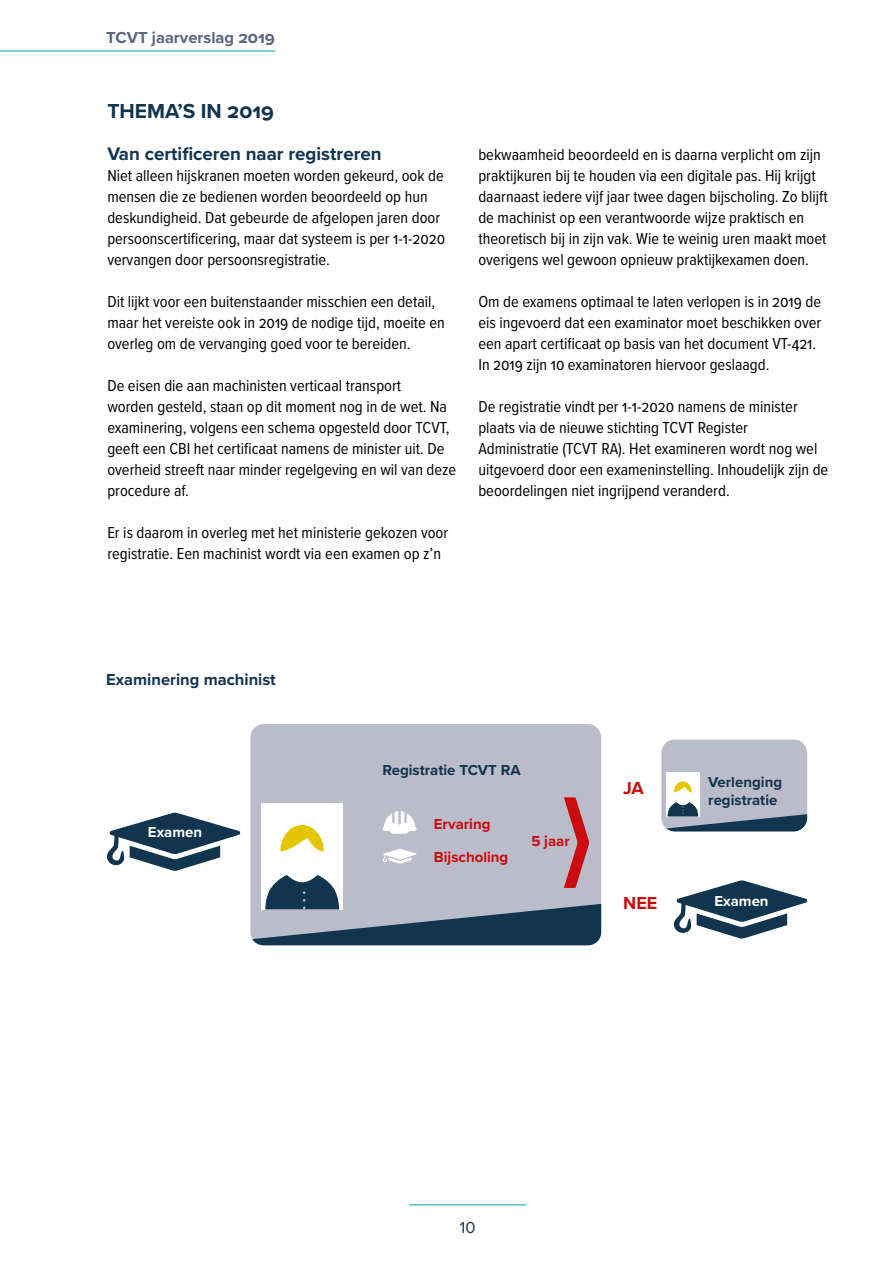
<style>
.page{position:relative;width:893px;height:1263px;background:#fff}
.page>*{position:absolute;margin:0;border:0;box-sizing:border-box;transform-origin:0 0}
.t1{font:700 21px "Proxima Nova";color:#11344f}
.t2{font:700 18.75px "Proxima Nova";color:#11344f}
.t3{font:700 18px "Proxima Nova";color:#c90c0f}
.t4{font:16.5px/21px "Proxima Nova Cond";color:#000}
.t5{font:700 16.5px "Proxima Nova";color:#11344f}
.t6{font:700 16.5px "Proxima Nova";color:#5a667f}
.t7{font:16.5px "Proxima Nova";color:#11344f}
.t8{font:700 15px/18px "Proxima Nova";color:#11344f}
.t9{font:700 15px "Proxima Nova";color:#c90c0f}
.t10{font:700 15px "Proxima Nova";color:#fff}
</style>
<div class="page">
<hr style="left:409px;top:1204px;width:117px;height:1px;background:#00a495">
<hr style="left:0;top:51px;width:275px;height:1px;background:#00a495">
<svg style="left:674px;top:880px;width:134px;height:59px"></svg>
<div style="left:250px;top:724px;width:351px;height:221px;background:#bbbcc9;border-radius:14px"></div>
<svg style="left:107px;top:812px;width:134px;height:59px"></svg>
<svg style="left:252px;top:797px;width:349px;height:148px"></svg>
<div style="left:661px;top:739px;width:146px;height:92px;background:#bbbcc9;border-radius:14px"></div>
<div style="left:666px;top:772px;width:34px;height:44px;background:#fff"></div>
<svg style="left:674px;top:781px;width:18px;height:11px"></svg>
<svg style="left:666px;top:802px;width:141px;height:29px"></svg>
<p class="t6" style="left:106px;top:25px;width:170px">TCVT jaarverslag 2019</p>
<p class="t1" style="left:107px;top:96px;width:168px">THEMA’S IN 2019</p>
<p class="t2" style="left:107px;top:140px;width:276px">Van certificeren naar registreren</p>
<p class="t4" style="left:107px;top:165px;width:339px">Niet alleen hijskranen moeten worden gekeurd, ook de mensen die ze bedienen worden beoordeeld op hun deskundigheid. Dat gebeurde de afgelopen jaren door persoonscertificering, maar dat systeem is per 1-1-2020 vervangen door persoonsregistratie.</p>
<p class="t4" style="left:107px;top:291px;width:339px">Dit lijkt voor een buitenstaander misschien een detail, maar het vereiste ook in 2019 de nodige tijd, moeite en overleg om de vervanging goed voor te bereiden.</p>
<p class="t4" style="left:107px;top:375px;width:350px">De eisen die aan machinisten verticaal transport<br>worden gesteld, staan op dit moment nog in de wet. Na examinering, volgens een schema opgesteld door TCVT, geeft een CBI het certificaat namens de minister uit. De overheid streeft naar minder regelgeving en wil van deze procedure af.</p>
<p class="t4" style="left:107px;top:522px;width:342px">Er is daarom in overleg met het ministerie gekozen voor registratie. Een machinist wordt via een examen op z’n</p>
<p class="t4" style="left:478px;top:144px;width:351px">bekwaamheid beoordeeld en is daarna verplicht om zijn praktijkuren bij te houden via een digitale pas. Hij krijgt daarnaast iedere vijf jaar twee dagen bijscholing. Zo blijft de machinist op een verantwoorde wijze praktisch en theoretisch bij in zijn vak. Wie te weinig uren maakt moet overigens wel gewoon opnieuw praktijkexamen doen.</p>
<p class="t4" style="left:478px;top:291px;width:344px">Om de examens optimaal te laten verlopen is in 2019 de eis ingevoerd dat een examinator moet beschikken over een apart certificaat op basis van het document VT-421.<br>In 2019 zijn 10 examinatoren hiervoor geslaagd.</p>
<p class="t4" style="left:478px;top:396px;width:351px">De registratie vindt per 1-1-2020 namens de minister plaats via de nieuwe stichting TCVT Register Administratie (TCVT RA). Het examineren wordt nog wel uitgevoerd door een exameninstelling. Inhoudelijk zijn de beoordelingen niet ingrijpend veranderd.</p>
<p class="t5" style="left:106px;top:668px;width:171px">Examinering machinist</p>
<p class="t10" style="left:148px;top:821px;width:56px">Examen</p>
<p class="t8" style="left:382px;top:760px;width:140px">Registratie TCVT RA</p>
<p class="t9" style="left:434px;top:813px;width:58px">Ervaring</p>
<p class="t9" style="left:434px;top:846px;width:76px">Bijscholing</p>
<p class="t9" style="left:531px;top:829px;width:40px">5 jaar</p>
<p class="t3" style="left:623px;top:775px;width:22px">JA</p>
<p class="t3" style="left:623px;top:890px;width:36px">NEE</p>
<p class="t8" style="left:708px;top:773px;width:75px">Verlenging registratie</p>
<p class="t10" style="left:714px;top:889px;width:56px">Examen</p>
<p class="t7" style="left:460px;top:1215px;width:17px">10</p>
</div>
